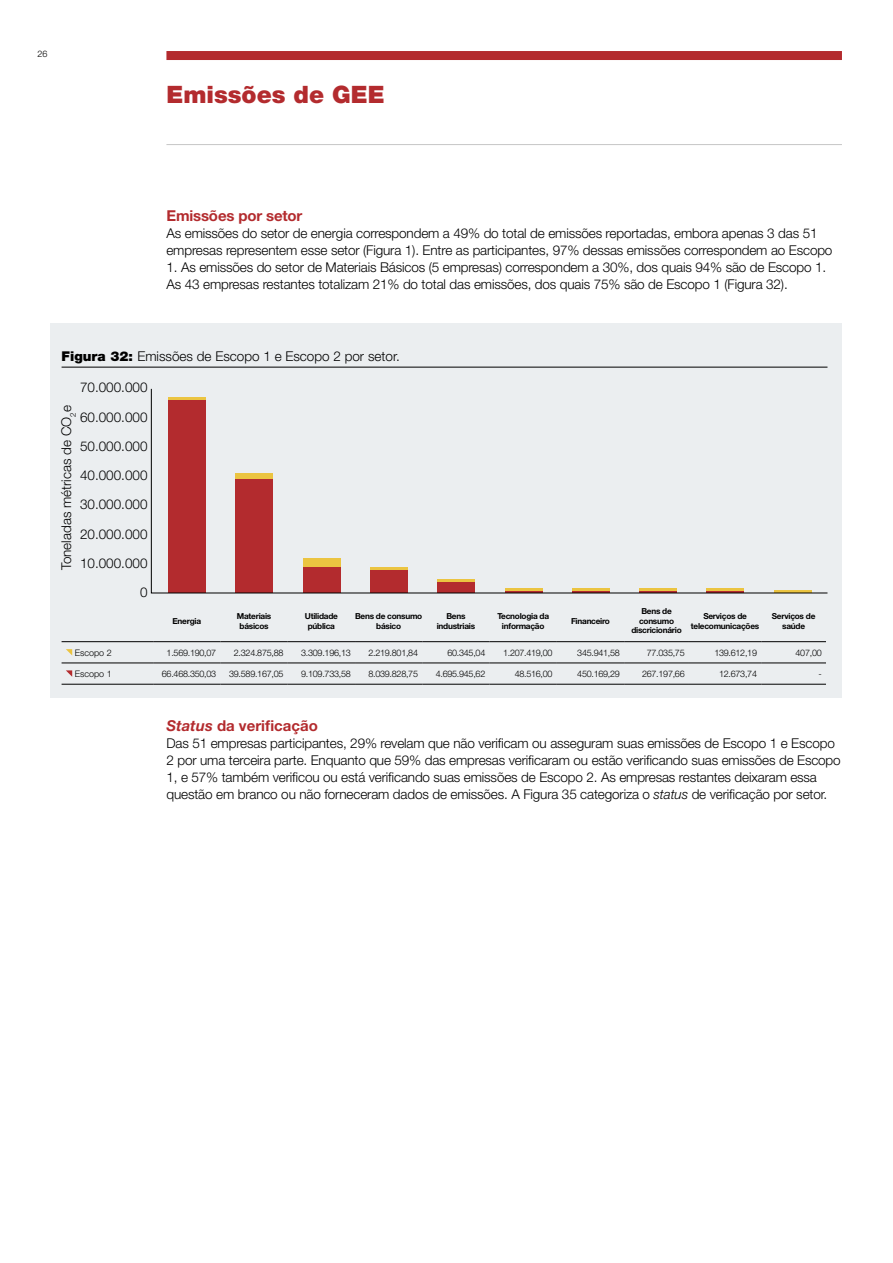
<style>
.page{position:relative;width:893px;height:1263px;background:#fff}
.page>*{position:absolute;margin:0;border:0;box-sizing:border-box;transform-origin:0 0}
.t1{font:900 24px "Helvetica Neue";color:#b32b2e}
.t2{font:700 15px "Helvetica Neue";letter-spacing:-.01em;color:#b32b2e}
.t3{font:300 13.5px/29.2px "Helvetica Neue LT Std";letter-spacing:-.01em;color:#000}
.t4{font:300 9px "Helvetica Neue LT Std";letter-spacing:-.03em;color:#000}
.t5{font:700 8.25px/9.9px "Helvetica Neue";letter-spacing:-.03em;color:#000;text-align:center}
.s1{font-family:"Helvetica Neue";font-weight:900}
.s2{font-style:italic}
</style>
<div class="page">
<div style="left:166px;top:51px;width:676px;height:9px;background:#b32b2e"></div>
<hr style="left:166px;top:144px;width:676px;height:1px;background:#c6c6c6">
<div style="left:51px;top:323px;width:791px;height:374px;background:#ebeef0"></div>
<hr style="left:62px;top:367px;width:765px;height:1px;background:#000">
<hr style="left:62px;top:641px;width:91px;height:1px;background:#000">
<hr style="left:153px;top:641px;width:67px;height:1px;background:#000">
<hr style="left:220px;top:641px;width:68px;height:1px;background:#000">
<hr style="left:288px;top:641px;width:67px;height:1px;background:#000">
<hr style="left:355px;top:641px;width:67px;height:1px;background:#000">
<hr style="left:422px;top:641px;width:68px;height:1px;background:#000">
<hr style="left:490px;top:641px;width:67px;height:1px;background:#000">
<hr style="left:557px;top:641px;width:67px;height:1px;background:#000">
<hr style="left:624px;top:641px;width:65px;height:1px;background:#000">
<hr style="left:689px;top:641px;width:72px;height:1px;background:#000">
<hr style="left:761px;top:641px;width:65px;height:1px;background:#000">
<hr style="left:62px;top:663px;width:91px;height:1px;background:#000">
<hr style="left:153px;top:663px;width:67px;height:1px;background:#000">
<hr style="left:220px;top:663px;width:68px;height:1px;background:#000">
<hr style="left:288px;top:663px;width:67px;height:1px;background:#000">
<hr style="left:355px;top:663px;width:67px;height:1px;background:#000">
<hr style="left:422px;top:663px;width:68px;height:1px;background:#000">
<hr style="left:490px;top:663px;width:67px;height:1px;background:#000">
<hr style="left:557px;top:663px;width:67px;height:1px;background:#000">
<hr style="left:624px;top:663px;width:65px;height:1px;background:#000">
<hr style="left:689px;top:663px;width:72px;height:1px;background:#000">
<hr style="left:761px;top:663px;width:65px;height:1px;background:#000">
<hr style="left:62px;top:684px;width:91px;height:1px;background:#000">
<hr style="left:153px;top:684px;width:67px;height:1px;background:#000">
<hr style="left:220px;top:684px;width:68px;height:1px;background:#000">
<hr style="left:288px;top:684px;width:67px;height:1px;background:#000">
<hr style="left:355px;top:684px;width:67px;height:1px;background:#000">
<hr style="left:422px;top:684px;width:68px;height:1px;background:#000">
<hr style="left:490px;top:684px;width:67px;height:1px;background:#000">
<hr style="left:557px;top:684px;width:67px;height:1px;background:#000">
<hr style="left:624px;top:684px;width:65px;height:1px;background:#000">
<hr style="left:689px;top:684px;width:72px;height:1px;background:#000">
<hr style="left:761px;top:684px;width:65px;height:1px;background:#000">
<svg style="left:66px;top:649px;width:6px;height:6px"></svg>
<svg style="left:66px;top:670px;width:6px;height:7px"></svg>
<svg style="left:151px;top:388px;width:677px;height:205px"></svg>
<p class="t4" style="left:37px;top:49px;width:12px">26</p>
<h1 class="t1" style="left:166px;top:80px;width:220px">Emissões de GEE</h1>
<p class="t2" style="left:166px;top:206px;width:138px">Emissões por setor</p>
<p class="t3" style="left:166px;top:225px;width:667px;line-height:17px">As emissões do setor de energia correspondem a 49% do total de emissões reportadas, embora apenas 3 das 51 empresas representem esse setor (Figura 1). Entre as participantes, 97% dessas emissões correspondem ao Escopo</p>
<p class="t3" style="left:166px;top:259px;width:661px;line-height:17px">1. As emissões do setor de Materiais Básicos (5 empresas) correspondem a 30%, dos quais 94% são de Escopo 1.<br>As 43 empresas restantes totalizam 21% do total das emissões, dos quais 75% são de Escopo 1 (Figura 32).</p>
<p class="t3" style="left:62px;top:341px;width:340px"><span class="s1">Figura 32:</span> Emissões de Escopo 1 e Escopo 2 por setor.</p>
<p class="t3" style="left:80px;top:373px;width:69px;text-align:right">70.000.000<br>60.000.000<br>50.000.000<br>40.000.000<br>30.000.000<br>20.000.000<br>10.000.000<br>0</p>
<p class="t3" style="left:52px;top:570px;width:166px;rotate:-90deg">Toneladas métricas de CO<sub>2</sub>e</p>
<p class="t5" style="left:173px;top:615px;width:30px">Energia</p>
<p class="t5" style="left:237px;top:610px;width:36px">Materiais básicos</p>
<p class="t5" style="left:305px;top:610px;width:34px">Utilidade pública</p>
<p class="t5" style="left:355px;top:610px;width:69px">Bens de consumo básico</p>
<p class="t5" style="left:437px;top:610px;width:40px">Bens industriais</p>
<p class="t5" style="left:497px;top:610px;width:53px">Tecnologia da informação</p>
<p class="t5" style="left:571px;top:615px;width:41px">Financeiro</p>
<p class="t5" style="left:631px;top:606px;width:52px">Bens de consumo discricionário</p>
<p class="t5" style="left:691px;top:610px;width:70px">Serviços de telecomunicações</p>
<p class="t5" style="left:772px;top:610px;width:45px">Serviços de saúde</p>
<p class="t4" style="left:75px;top:647px;width:39px">Escopo 2</p>
<p class="t4" style="left:167px;top:647px;width:51px">1.569.190,07</p>
<p class="t4" style="left:234px;top:647px;width:51px">2.324.875,88</p>
<p class="t4" style="left:301px;top:647px;width:51px">3.309.196,13</p>
<p class="t4" style="left:368px;top:647px;width:51px">2.219.801,84</p>
<p class="t4" style="left:447px;top:647px;width:39px">60.345,04</p>
<p class="t4" style="left:503px;top:647px;width:51px">1.207.419,00</p>
<p class="t4" style="left:577px;top:647px;width:44px">345.941,58</p>
<p class="t4" style="left:647px;top:647px;width:39px">77.035,75</p>
<p class="t4" style="left:714px;top:647px;width:44px">139.612,19</p>
<p class="t4" style="left:795px;top:647px;width:28px">407,00</p>
<p class="t4" style="left:75px;top:668px;width:39px">Escopo 1</p>
<p class="t4" style="left:162px;top:668px;width:56px">66.468.350,03</p>
<p class="t4" style="left:229px;top:668px;width:56px">39.589.167,05</p>
<p class="t4" style="left:301px;top:668px;width:51px">9.109.733,58</p>
<p class="t4" style="left:368px;top:668px;width:51px">8.039.828,75</p>
<p class="t4" style="left:436px;top:668px;width:51px">4.695.945,62</p>
<p class="t4" style="left:515px;top:668px;width:39px">48.516,00</p>
<p class="t4" style="left:577px;top:668px;width:44px">450.169,29</p>
<p class="t4" style="left:642px;top:668px;width:44px">267.197,66</p>
<p class="t4" style="left:719px;top:668px;width:39px">12.673,74</p>
<p class="t4" style="left:818px;top:668px;width:5px">-</p>
<p class="t2" style="left:166px;top:717px;width:153px"><span class="s2">Status</span> da verificação</p>
<p class="t3" style="left:166px;top:735px;width:676px;line-height:17px">Das 51 empresas participantes, 29% revelam que não verificam ou asseguram suas emissões de Escopo 1 e Escopo 2 por uma terceira parte. Enquanto que 59% das empresas verificaram ou estão verificando suas emissões de Escopo 1, e 57% também verificou ou está verificando suas emissões de Escopo 2. As empresas restantes deixaram essa questão em branco ou não forneceram dados de emissões. A Figura 35 categoriza o <span class="s2">status</span> de verificação por setor.</p>
</div>
